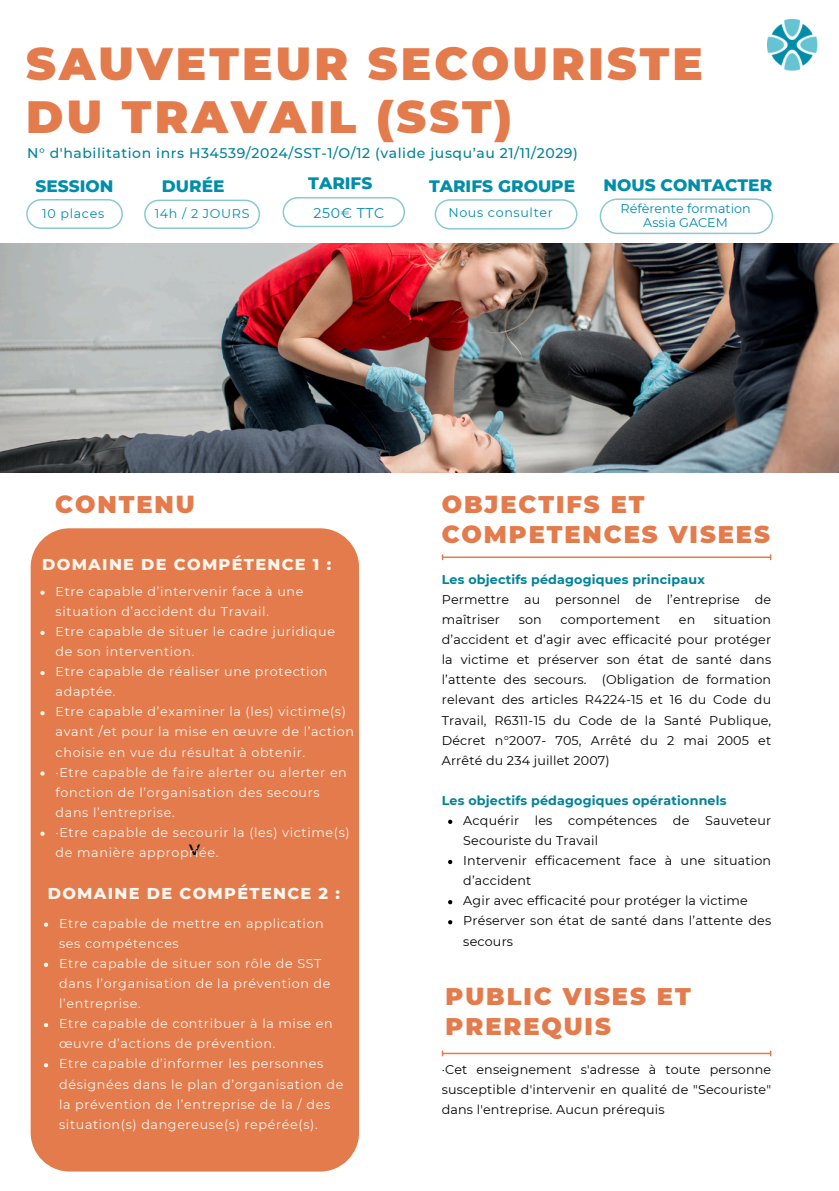
<style>
.page{position:relative;width:839px;height:1191px;background:#fff}
.page>*{position:absolute;margin:0;border:0;box-sizing:border-box;transform-origin:0 0}
.t1{font:900 45.2px/52.4px "Montserrat";letter-spacing:.07em;color:#e47b4c}
.t2{font:900 24px/30px "Montserrat";letter-spacing:.08em;color:#e47b4c}
.t3{font:500 19.8px "Montserrat";color:#000}
.t4{font:800 17px "Montserrat";color:#008daa}
.t5{font:800 16px "Montserrat";letter-spacing:.08em;color:#fdf7f0}
.t6{font:500 14px "Montserrat";letter-spacing:.04em;color:#008398}
.t7{font:14px "Montserrat";letter-spacing:.04em;color:#008daa}
.t8{font:12.6px/20px "Montserrat";letter-spacing:.05em;color:#fdf7f0}
.t9{font:12.6px/20px "Montserrat";letter-spacing:.015em;color:#000}
.t10{font:700 12.6px "Montserrat";letter-spacing:.015em;color:#008398}
.t11{font:12.6px "Montserrat";letter-spacing:.05em;color:#008daa}
.t12{font:12.6px/14.8px "Montserrat";color:#008daa;text-align:center}
.s1{font-weight:700;color:#008398}
</style>
<div class="page">
<div style="left:31px;top:528px;width:328px;height:644px;background:#e47b4c;border-radius:39px"></div>
<hr style="left:443px;top:1053px;width:327px;height:1px;background:#e47b4c">
<img style="left:767px;top:20px;width:51px;height:51px">
<svg style="left:144px;top:200px;width:116px;height:29px"></svg>
<svg style="left:282px;top:197px;width:123px;height:30px"></svg>
<svg style="left:434px;top:199px;width:143px;height:30px"></svg>
<svg style="left:26px;top:199px;width:96px;height:30px"></svg>
<svg style="left:599px;top:198px;width:174px;height:36px"></svg>
<img style="left:0;top:243px;width:838px;height:230px">
<svg style="left:40px;top:591px;width:5px;height:4px"></svg>
<svg style="left:40px;top:631px;width:5px;height:4px"></svg>
<svg style="left:40px;top:671px;width:5px;height:4px"></svg>
<svg style="left:40px;top:711px;width:5px;height:4px"></svg>
<svg style="left:40px;top:771px;width:5px;height:5px"></svg>
<svg style="left:40px;top:832px;width:5px;height:4px"></svg>
<svg style="left:44px;top:923px;width:4px;height:4px"></svg>
<svg style="left:44px;top:963px;width:4px;height:4px"></svg>
<svg style="left:44px;top:1023px;width:4px;height:4px"></svg>
<svg style="left:44px;top:1063px;width:4px;height:4px"></svg>
<hr style="left:443px;top:557px;width:327px;height:1px;background:#e47b4c">
<svg style="left:448px;top:820px;width:4px;height:4px"></svg>
<svg style="left:448px;top:860px;width:4px;height:4px"></svg>
<svg style="left:448px;top:900px;width:4px;height:4px"></svg>
<svg style="left:448px;top:920px;width:4px;height:4px"></svg>
<h5 class="t1" style="left:26px;top:38px;width:678px">SAUVETEUR SECOURISTE<br>DU TRAVAIL (SST)</h5>
<p class="t6" style="left:27px;top:144px;width:552px">N° d'habilitation inrs H34539/2024/SST-1/O/12 (valide jusqu’au 21/11/2029)</p>
<h6 class="t4" style="left:162px;top:175px;width:64px">DURÉE</h6>
<h3 class="t4" style="left:308px;top:173px;width:66px">TARIFS</h3>
<h4 class="t4" style="left:429px;top:175px;width:147px">TARIFS GROUPE</h4>
<h3 class="t4" style="left:36px;top:175px;width:79px">SESSION</h3>
<p class="t4" style="left:603px;top:174px;width:170px">NOUS CONTACTER</p>
<p class="t12" style="left:620px;top:201px;width:132px">Réfèrente formation<br>Assia GACEM</p>
<p class="t11" style="left:155px;top:205px;width:96px">14h / 2 JOURS</p>
<h2 class="t7" style="left:313px;top:205px;width:72px">250€ TTC</h2>
<h6 class="t11" style="left:42px;top:205px;width:63px">10 places</h6>
<h3 class="t11" style="left:448px;top:204px;width:106px">Nous consulter</h3>
<h1 class="t2" style="left:55px;top:489px;width:141px">CONTENU</h1>
<h3 class="t5" style="left:42px;top:555px;width:290px">DOMAINE DE COMPÉTENCE 1 :</h3>
<h3 class="t8" style="left:56px;top:581px;width:249px">Etre capable d’intervenir face à une situation d’accident du Travail.</h3>
<p class="t8" style="left:56px;top:622px;width:281px">Etre capable de situer le cadre juridique de son intervention.</p>
<p class="t8" style="left:56px;top:662px;width:273px">Etre capable de réaliser une protection adaptée.</p>
<p class="t8" style="left:56px;top:702px;width:300px">Etre capable d’examiner la (les) victime(s) avant /et pour la mise en œuvre de l’action choisie en vue du résultat à obtenir.</p>
<p class="t8" style="left:56px;top:762px;width:293px">·Etre capable de faire alerter ou alerter en fonction de l’organisation des secours dans l’entreprise.</p>
<p class="t8" style="left:56px;top:822px;width:295px">·Etre capable de secourir la (les) victime(s) de manière appropriée.</p>
<p class="t3" style="left:189px;top:836px;width:13px">v</p>
<h6 class="t5" style="left:48px;top:884px;width:294px">DOMAINE DE COMPÉTENCE 2 :</h6>
<p class="t8" style="left:59px;top:913px;width:266px">Etre capable de mettre en application ses compétences</p>
<h3 class="t8" style="left:59px;top:953px;width:273px">Etre capable de situer son rôle de SST dans l’organisation de la prévention de l’entreprise.</h3>
<p class="t8" style="left:59px;top:1014px;width:275px">Etre capable de contribuer à la mise en œuvre d’actions de prévention.</p>
<p class="t8" style="left:59px;top:1054px;width:286px">Etre capable d’informer les personnes désignées dans le plan d’organisation de la prévention de l’entreprise de la / des situation(s) dangereuse(s) repérée(s).</p>
<p class="t2" style="left:441px;top:489px;width:329px">OBJECTIFS ET<br>COMPETENCES VISEES</p>
<h2 class="t9" style="left:441px;top:569px;width:331px"><span class="s1">Les objectifs pédagogiques principaux<br></span>Permettre au personnel de l’entreprise de maîtriser</h2>
<h2 class="t9" style="left:441px;top:610px;width:331px;text-align:justify;text-indent:272px">situation d’accident et d’agir avec efficacité pour protéger la victime et préserver son état de santé dans l’attente des secours. (Obligation de formation relevant des articles R4224-15 et 16 du Code du Travail, R6311-15 du Code de la Santé Publique, Décret n°2007- 705, Arrêté du 2 mai 2005 et Arrêté du 234 juillet 2007)</h2>
<p class="t10" style="left:441px;top:793px;width:286px">Les objectifs pédagogiques opérationnels</p>
<h6 class="t9" style="left:463px;top:810px;width:309px">Acquérir les compétences de Sauveteur<br>Secouriste du Travail</h6>
<h5 class="t9" style="left:463px;top:851px;width:309px">Intervenir efficacement face à une situation d’accident</h5>
<p class="t9" style="left:463px;top:891px;width:286px">Agir avec efficacité pour protéger la victime</p>
<p class="t9" style="left:463px;top:911px;width:309px">Préserver son état de santé dans l’attente des secours</p>
<h2 class="t9" style="left:518px;top:610px;width:25px">son</h2>
<h2 class="t9" style="left:560px;top:610px;width:101px">comportement</h2>
<h2 class="t9" style="left:678px;top:610px;width:18px">en</h2>
<p class="t2" style="left:445px;top:981px;width:247px">PUBLIC VISES ET<br>PREREQUIS</p>
<h3 class="t9" style="left:441px;top:1060px;width:331px;text-align:justify">·Cet enseignement s'adresse à toute personne susceptible d'intervenir en qualité de "Secouriste" dans l'entreprise. Aucun prérequis</h3>
</div>
